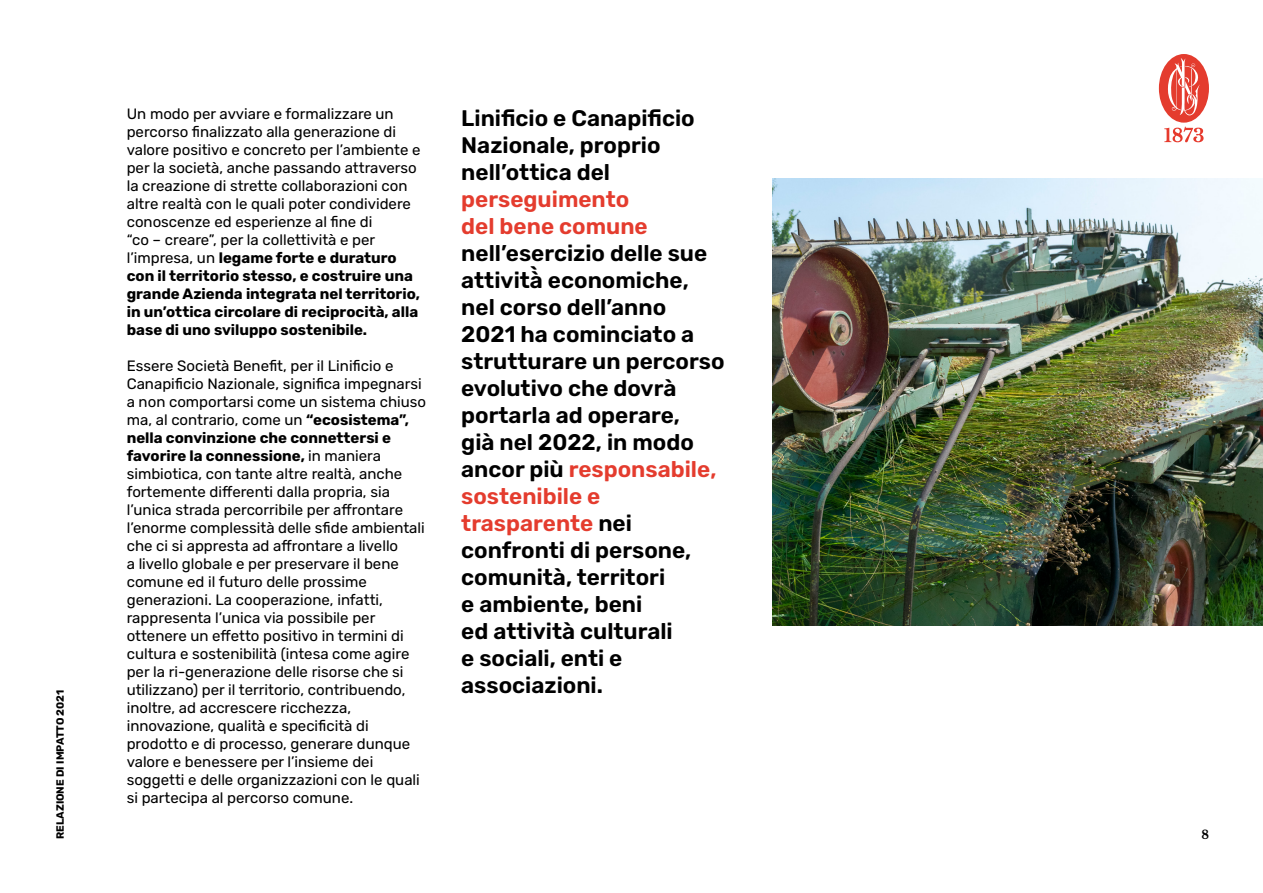
<style>
.page{position:relative;width:1263px;height:893px;background:#fff}
.page>*{position:absolute;margin:0;border:0;box-sizing:border-box;transform-origin:0 0}
.t1{font:600 22.5px/27px "Rubik";color:#000}
.t2{font:600 22.5px/27px "Rubik";color:#e43c2e}
.t3{font:15px/18px "Rubik";color:#000}
.t4{font:700 12px "Libre Baskerville";color:#000}
.t5{font:700 10.5px "Rubik";color:#000}
.s1{font-weight:700}
.s2{color:#e43c2e}
</style>
<div class="page">
<div style="left:1159px;top:54px;width:50px;height:69px;background:#e43c2e;border-radius:50%"></div>
<svg style="left:1167px;top:58px;width:33px;height:57px"></svg>
<svg style="left:1164px;top:127px;width:39px;height:15px"></svg>
<img style="left:773px;top:178px;width:490px;height:447px">
<p class="t5" style="left:54px;top:839px;width:151px;rotate:-90deg">RELAZIONE DI IMPATTO 2021</p>
<p class="t3" style="left:127px;top:105px;width:295px">Un modo per avviare e formalizzare un percorso finalizzato alla generazione di valore positivo e concreto per l’ambiente e per la società, anche passando attraverso la creazione di strette collaborazioni con altre realtà con le quali poter condividere conoscenze ed esperienze al fine di<br>“co – creare”, per la collettività e per l’impresa, un <span class="s1">legame forte e duraturo con il territorio stesso, e costruire una grande Azienda integrata nel territorio, in un’ottica circolare di reciprocità, alla base di uno sviluppo sostenibile.</span></p>
<p class="t3" style="left:127px;top:357px;width:301px">Essere Società Benefit, per il Linificio e Canapificio Nazionale, significa impegnarsi a non comportarsi come un sistema chiuso ma, al contrario, come un <span class="s1">“ecosistema”, nella convinzione che connettersi e favorire la connessione,</span> in maniera simbiotica, con tante altre realtà, anche fortemente differenti dalla propria, sia l’unica strada percorribile per affrontare l’enorme complessità delle sfide ambientali che ci si appresta ad affrontare a livello<br>a livello globale e per preservare il bene comune ed il futuro delle prossime generazioni. La cooperazione, infatti, rappresenta l’unica via possibile per ottenere un effetto positivo in termini di cultura e sostenibilità (intesa come agire per la ri-generazione delle risorse che si utilizzano) per il territorio, contribuendo, inoltre, ad accrescere ricchezza, innovazione, qualità e specificità di prodotto e di processo, generare dunque valore e benessere per l’insieme dei soggetti e delle organizzazioni con le quali si partecipa al percorso comune.</p>
<h1 class="t1" style="left:461px;top:105px;width:235px">Linificio e Canapificio<br>Nazionale, proprio nell’ottica del</h1>
<h1 class="t2" style="left:461px;top:186px;width:188px">perseguimento del bene comune</h1>
<p class="t1" style="left:461px;top:240px;width:265px">nell’esercizio delle sue attività̀ economiche, nel corso dell’anno<br>2021 ha cominciato a strutturare un percorso evolutivo che dovrà portarla ad operare,<br>già nel 2022, in modo ancor più <span class="s2">responsabile, sostenibile e trasparente</span> nei confronti di persone, comunità, territori<br>e ambiente, beni<br>ed attività culturali<br>e sociali, enti e associazioni.</p>
<p class="t4" style="left:1201px;top:827px;width:9px">8</p>
</div>
